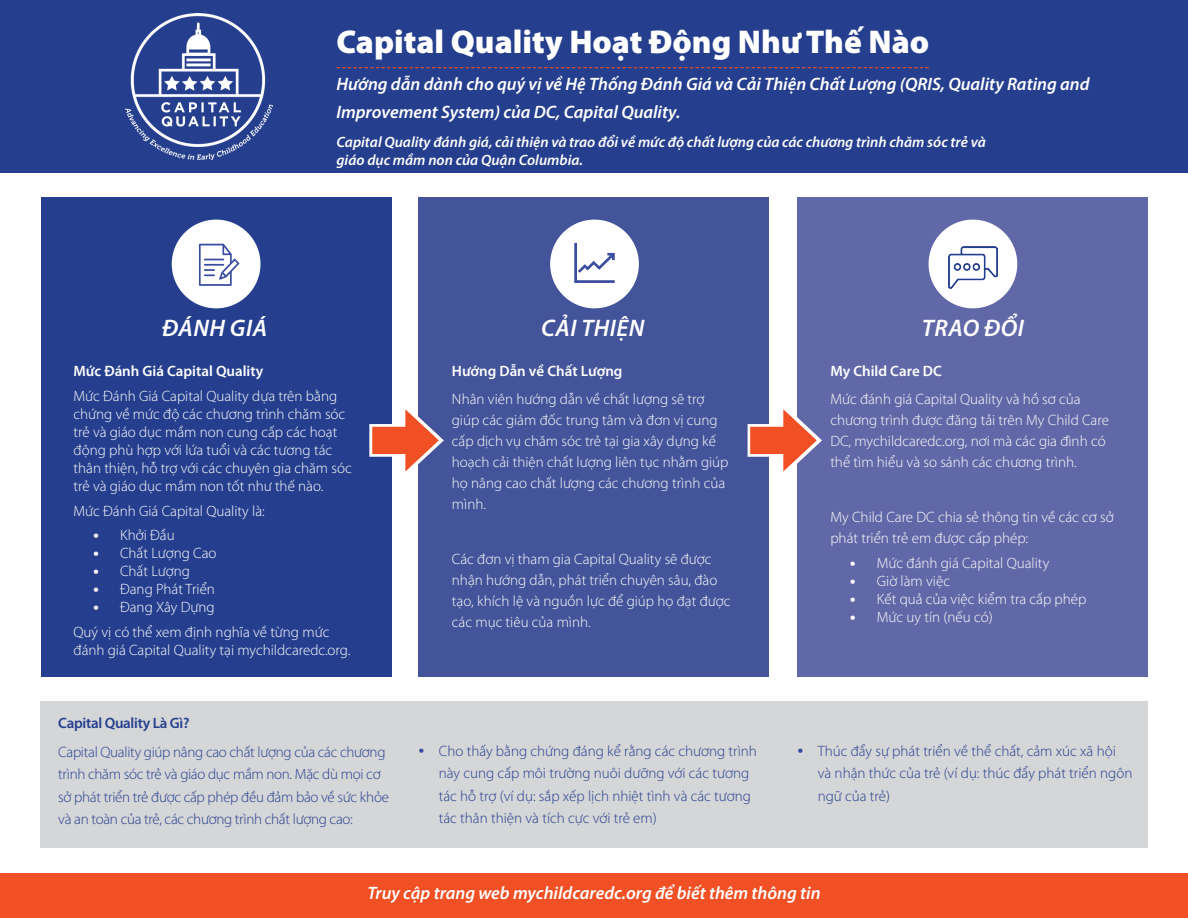
<style>
.page{position:relative;width:1188px;height:918px;background:#fff}
.page>*{position:absolute;margin:0;border:0;box-sizing:border-box;transform-origin:0 0}
.t1{font:900 33px "Myriad Pro";color:#fff}
.t2{font:italic 600 24px "Myriad Pro";letter-spacing:.02em;color:#fff}
.t3{font:italic 600 18px/28.5px "Myriad Pro";color:#fff}
.t4{font:300 15px/21px "Myriad Pro";color:#fff}
.t5{font:300 15px/22.5px "Myriad Pro";color:#253f8e}
.t6{font:300 15px/22.5px "Myriad Pro";letter-spacing:-.02em;color:#253f8e}
.t7{font:italic 600 15px "Myriad Pro";color:#fff}
.t8{font:600 15px "Myriad Pro";color:#fff}
.t9{font:600 15px "Myriad Pro";letter-spacing:-.02em;color:#253f8e}
.s1{font-size:24px}
.s2{font-size:24px;color:#394ca0}
</style>
<div class="page">
<div style="left:41px;top:702px;width:1107px;height:146px;background:#d5d6d8"></div>
<div style="left:0;top:0;width:1188px;height:173px;background:#253f8e"></div>
<svg style="left:337px;top:67px;width:592px;height:1px"></svg>
<img style="left:125px;top:13px;width:147px;height:147px">
<div style="left:41px;top:197px;width:351px;height:480px;background:#253f8e"></div>
<div style="left:419px;top:197px;width:350px;height:480px;background:#43549a"></div>
<div style="left:798px;top:197px;width:350px;height:480px;background:#6168a7"></div>
<svg style="left:369px;top:424px;width:36px;height:33px"></svg>
<svg style="left:748px;top:424px;width:35px;height:33px"></svg>
<div style="left:0;top:874px;width:1188px;height:44px;background:#f05024"></div>
<div style="left:172px;top:220px;width:88px;height:88px;background:#fff;border-radius:50%"></div>
<svg style="left:199px;top:244px;width:40px;height:42px"></svg>
<div style="left:550px;top:220px;width:89px;height:88px;background:#fff;border-radius:50%"></div>
<svg style="left:574px;top:243px;width:41px;height:40px"></svg>
<div style="left:929px;top:220px;width:88px;height:88px;background:#fff;border-radius:50%"></div>
<img style="left:948px;top:247px;width:50px;height:41px">
<div style="left:372px;top:427px;width:46px;height:27px;background:#f05024"></div>
<svg style="left:405px;top:405px;width:39px;height:71px"></svg>
<div style="left:750px;top:427px;width:46px;height:27px;background:#f05024"></div>
<svg style="left:783px;top:405px;width:39px;height:71px"></svg>
<p class="t1" style="left:336px;top:20px;width:594px">Capital Quality Hoạt Động Như Thế Nào</p>
<p class="t3" style="left:336px;top:69px;width:755px">Hướng dẫn dành cho quý vị về Hệ Thống Đánh Giá và Cải Thiện Chất Lượng (QRIS, Quality Rating and<br>Improvement System) của DC, Capital Quality.</p>
<p class="t7" style="left:336px;top:132px;width:651px">Capital Quality đánh giá, cải thiện và trao đổi về mức độ chất lượng của các chương trình chăm sóc trẻ và</p>
<p class="t7" style="left:336px;top:150px;width:248px">giáo dục mầm non của Quận Columbia.</p>
<p class="t2" style="left:162px;top:313px;width:106px">ĐÁNH GIÁ</p>
<p class="t2" style="left:541px;top:313px;width:105px">CẢI THIỆN</p>
<p class="t2" style="left:922px;top:313px;width:103px">TRAO ĐỔI</p>
<p class="t8" style="left:74px;top:362px;width:191px">Mức Đánh Giá Capital Quality</p>
<p class="t4" style="left:74px;top:387px;width:280px;line-height:18px">Mức Đánh Giá Capital Quality dựa trên bằng chứng về mức độ các chương trình chăm sóc trẻ và giáo dục mầm non cung cấp các hoạt động phù hợp với lứa tuổi và các tương tác thân thiện, hỗ trợ với các chuyên gia chăm sóc trẻ và giáo dục mầm non tốt như thế nào.</p>
<p class="t4" style="left:74px;top:500px;width:193px">Mức Đánh Giá Capital Quality là:</p>
<p class="t4" style="left:93px;top:525px;width:83px"><span class="s1">•</span> Khởi Đầu</p>
<p class="t4" style="left:93px;top:543px;width:125px"><span class="s1">•</span> Chất Lượng Cao</p>
<p class="t4" style="left:93px;top:561px;width:98px"><span class="s1">•</span> Chất Lượng</p>
<p class="t4" style="left:93px;top:579px;width:123px"><span class="s1">•</span> Đang Phát Triển</p>
<p class="t4" style="left:93px;top:597px;width:123px"><span class="s1">•</span> Đang Xây Dựng</p>
<p class="t4" style="left:74px;top:623px;width:278px;line-height:18px">Quý vị có thể xem định nghĩa về từng mức đánh giá Capital Quality tại mychildcaredc.org.</p>
<p class="t8" style="left:452px;top:361px;width:172px">Hướng Dẫn về Chất Lượng</p>
<p class="t4" style="left:452px;top:388px;width:278px">Nhân viên hướng dẫn về chất lượng sẽ trợ giúp các giám đốc trung tâm và đơn vị cung cấp dịch vụ chăm sóc trẻ tại gia xây dựng kế hoạch cải thiện chất lượng liên tục nhằm giúp họ nâng cao chất lượng các chương trình của mình.</p>
<p class="t8" style="left:830px;top:362px;width:113px">My Child Care DC</p>
<p class="t4" style="left:830px;top:388px;width:280px">Mức đánh giá Capital Quality và hồ sơ của chương trình được đăng tải trên My Child Care DC, mychildcaredc.org, nơi mà các gia đình có thể tìm hiểu và so sánh các chương trình.</p>
<p class="t4" style="left:830px;top:507px;width:285px">My Child Care DC chia sẻ thông tin về các cơ sở phát triển trẻ em được cấp phép:</p>
<p class="t4" style="left:850px;top:553px;width:201px"><span class="s1">•</span> Mức đánh giá Capital Quality</p>
<p class="t4" style="left:850px;top:571px;width:102px"><span class="s1">•</span> Giờ làm việc</p>
<p class="t4" style="left:850px;top:589px;width:238px"><span class="s1">•</span> Kết quả của việc kiểm tra cấp phép</p>
<p class="t4" style="left:850px;top:607px;width:144px"><span class="s1">•</span> Mức uy tín (nếu có)</p>
<p class="t4" style="left:452px;top:549px;width:280px">Các đơn vị tham gia Capital Quality sẽ được nhận hướng dẫn, phát triển chuyên sâu, đào tạo, khích lệ và nguồn lực để giúp họ đạt được các mục tiêu của mình.</p>
<p class="t9" style="left:58px;top:713px;width:133px">Capital Quality Là Gì?</p>
<p class="t6" style="left:58px;top:740px;width:332px">Capital Quality giúp nâng cao chất lượng của các chương trình chăm sóc trẻ và giáo dục mầm non. Mặc dù mọi cơ sở phát triển trẻ được cấp phép đều đảm bảo về sức khỏe và an toàn của trẻ, các chương trình chất lượng cao:</p>
<p class="t5" style="left:439px;top:739px;width:320px;text-indent:-20px"><span class="s2">•</span> Cho thấy bằng chứng đáng kể rằng các chương trình này cung cấp môi trường nuôi dưỡng với các tương tác hỗ trợ (ví dụ: sắp xếp lịch nhiệt tình và các tương tác thân thiện và tích cực với trẻ em)</p>
<p class="t5" style="left:818px;top:739px;width:316px;text-indent:-20px"><span class="s2">•</span> Thúc đẩy sự phát triển về thể chất, cảm xúc xã hội và nhận thức của trẻ (ví dụ: thúc đẩy phát triển ngôn ngữ của trẻ)</p>
<p class="t3" style="left:367px;top:879px;width:455px">Truy cập trang web mychildcaredc.org để biết thêm thông tin</p>
</div>
